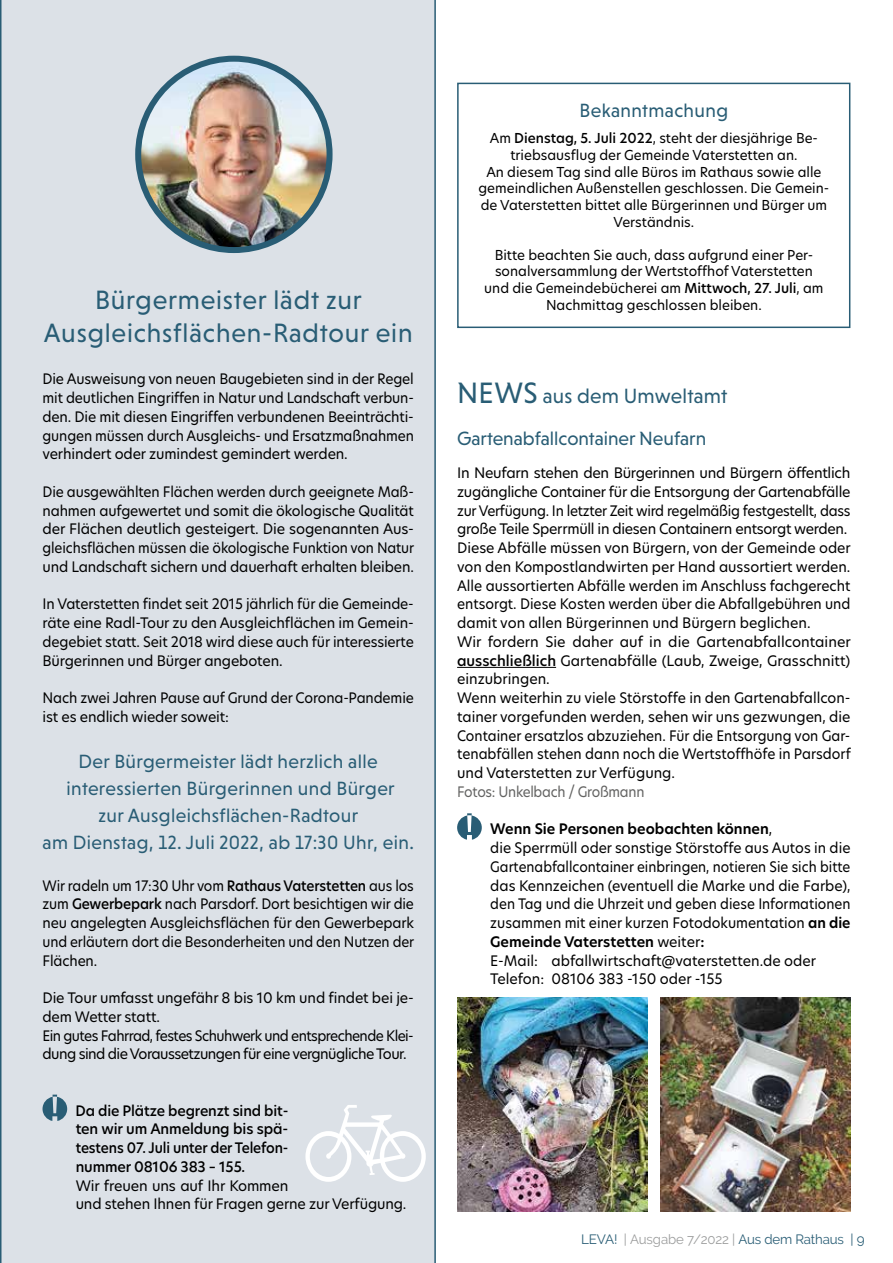
<style>
.page{position:relative;width:893px;height:1263px;background:#fff}
.page>*{position:absolute;margin:0;border:0;box-sizing:border-box;transform-origin:0 0}
.t1{font:27px/33px "Niveau Grotesk";letter-spacing:.03em;color:#295d75;text-align:center}
.t2{font:21px "Niveau Grotesk";letter-spacing:.01em;color:#295d75}
.t3{font:19.5px/27px "Niveau Grotesk";letter-spacing:.02em;color:#295d75;text-align:center}
.t4{font:19.5px "Niveau Grotesk";color:#295d75}
.t5{font:14.25px/18.8px "New Hero";letter-spacing:-.01em;color:#000}
.t6{font:14.25px/18.8px "New Hero";letter-spacing:-.01em;color:#000;text-align:justify;scale:.96 1}
.t7{font:14.25px/18.8px "New Hero";letter-spacing:-.01em;color:#000;text-align:justify;scale:.95 1}
.t8{font:14.25px/18.8px "New Hero";letter-spacing:-.01em;color:#000;text-align:justify;scale:.94 1}
.t9{font:14.25px/18.8px "New Hero";letter-spacing:-.04em;color:#000}
.t10{font:500 14.25px/18.8px "New Hero";letter-spacing:-.01em;color:#000;text-align:justify}
.t11{font:14.25px "New Hero";letter-spacing:-.02em;color:#636362;scale:.94 1}
.t12{font:13.5px/16.6px "New Hero";color:#000;text-align:center}
.t13{font:13.5px "Raleway";letter-spacing:-.01em;color:#295d75}
.s1{font-weight:500}
.s2{font-size:30px}
.s3{font-weight:600}
.s4{color:#9c9d9d}
</style>
<div class="page">
<div style="left:0;top:0;width:436px;height:1263px;background:#dce1e7"></div>
<svg style="left:305px;top:1105px;width:121px;height:77px"></svg>
<img style="left:138px;top:59px;width:192px;height:191px;border-radius:96px">
<div style="left:135px;top:56px;width:198px;height:197px;border:6px solid #295d75;border-radius:50%"></div>
<svg style="left:43px;top:1094px;width:24px;height:27px"></svg>
<div style="left:457px;top:83px;width:393px;height:245px;border:2px solid #295d75"></div>
<hr style="left:457px;top:667px;width:99px;height:1px;background:#000">
<svg style="left:457px;top:813px;width:25px;height:27px"></svg>
<img style="left:457px;top:998px;width:190px;height:214px">
<img style="left:661px;top:998px;width:189px;height:214px">
<h1 class="t1" style="left:44px;top:283px;width:370px">Bürgermeister lädt zur<br>Ausgleichsflächen-Radtour ein</h1>
<p class="t6" style="left:43px;top:369px;width:388px">Die Ausweisung von neuen Baugebieten sind in der Regel mit deutlichen Eingriffen in Natur und Landschaft verbun&shy;den. Die mit diesen Eingriffen verbundenen Beeinträchti&shy;gungen müssen durch Ausgleichs- und Ersatzmaßnahmen verhindert oder zumindest gemindert werden.</p>
<p class="t7" style="left:43px;top:482px;width:393px">Die ausgewählten Flächen werden durch geeignete Maß&shy;nahmen aufgewertet und somit die ökologische Qualität der Flächen deutlich gesteigert. Die sogenannten Aus&shy;gleichsflächen müssen die ökologische Funktion von Natur und Landschaft sichern und dauerhaft erhalten bleiben.</p>
<p class="t5" style="left:43px;top:594px;width:373px;text-align:justify">In Vaterstetten findet seit 2015 jährlich für die Gemeinde&shy;räte eine Radl-Tour zu den Ausgleichflächen im Gemein&shy;degebiet statt. Seit 2018 wird diese auch für interessierte Bürgerinnen und Bürger angeboten.</p>
<p class="t6" style="left:43px;top:688px;width:388px">Nach zwei Jahren Pause auf Grund der Corona-Pandemie ist es endlich wieder soweit:</p>
<h3 class="t3" style="left:43px;top:747px;width:373px">Der Bürgermeister lädt herzlich alle interessierten Bürgerinnen und Bürger<br>zur Ausgleichsflächen-Radtour<br>am Dienstag, 12. Juli 2022, ab 17:30 Uhr, ein.</h3>
<p class="t8" style="left:43px;top:876px;width:397px">Wir radeln um 17:30 Uhr vom <span class="s1">Rathaus Vaterstetten</span> aus los zum <span class="s1">Gewerbepark</span> nach Parsdorf. Dort besichtigen wir die neu angelegten Ausgleichsflächen für den Gewerbepark und erläutern dort die Besonderheiten und den Nutzen der Flächen.</p>
<p class="t9" style="left:43px;top:988px;width:373px">Die Tour umfasst ungefähr 8 bis 10 km und findet bei je&shy;dem Wetter statt.<br>Ein gutes Fahrrad, festes Schuhwerk und entsprechende Klei&shy;dung sind die Voraussetzungen für eine vergnügliche Tour.</p>
<p class="t10" style="left:76px;top:1101px;width:214px">Da die Plätze begrenzt sind bit&shy;ten wir um Anmeldung bis spä&shy;testens 07. Juli unter der Telefon&shy;nummer 08106 383 – 155.</p>
<p class="t5" style="left:76px;top:1176px;width:332px">Wir freuen uns auf Ihr Kommen<br>und stehen Ihnen für Fragen gerne zur Verfügung.</p>
<h3 class="t3" style="left:580px;top:97px;width:150px">Bekanntmachung</h3>
<p class="t12" style="left:478px;top:130px;width:352px">Am <span class="s1">Dienstag, 5. Juli 2022</span>, steht der diesjährige Be&shy;triebsausflug der Gemeinde Vaterstetten an.<br>An diesem Tag sind alle Büros im Rathaus sowie alle gemeindlichen Außenstellen geschlossen. Die Gemein&shy;de Vaterstetten bittet alle Bürgerinnen und Bürger um Verständnis.</p>
<p class="t12" style="left:484px;top:246px;width:341px">Bitte beachten Sie auch, dass aufgrund einer Per&shy;sonalversammlung der Wertstoffhof Vaterstetten und die Gemeindebücherei am <span class="s1">Mittwoch, 27. Juli</span>, am Nachmittag geschlossen bleiben.</p>
<h2 class="t2" style="left:457px;top:384px;width:272px"><span class="s2">NEWS</span> aus dem Umweltamt</h2>
<h3 class="t4" style="left:457px;top:427px;width:251px">Gartenabfallcontainer Neufarn</h3>
<p class="t5" style="left:457px;top:463px;width:395px">In Neufarn stehen den Bürgerinnen und Bürgern öffentlich zugängliche Container für die Entsorgung der Gartenabfälle zur Verfügung. In letzter Zeit wird regelmäßig festgestellt, dass große Teile Sperrmüll in diesen Containern entsorgt werden.<br>Diese Abfälle müssen von Bürgern, von der Gemeinde oder von den Kompostlandwirten per Hand aussortiert werden.<br>Alle aussortierten Abfälle werden im Anschluss fachgerecht entsorgt. Diese Kosten werden über die Abfallgebühren und damit von allen Bürgerinnen und Bürgern beglichen.<br>Wir fordern Sie daher auf in die Gartenabfallcontainer <span class="s1">ausschließlich</span> Gartenabfälle (Laub, Zweige, Grasschnitt) einzubringen.<br>Wenn weiterhin zu viele Störstoffe in den Gartenabfallcon&shy;tainer vorgefunden werden, sehen wir uns gezwungen, die Container ersatzlos abzuziehen. Für die Entsorgung von Gar&shy;tenabfällen stehen dann noch die Wertstoffhöfe in Parsdorf und Vaterstetten zur Verfügung.</p>
<p class="t11" style="left:457px;top:782px;width:201px">Fotos: Unkelbach / Großmann</p>
<p class="t5" style="left:490px;top:819px;width:362px"><span class="s3">Wenn Sie Personen beobachten können</span>,<br>die Sperrmüll oder sonstige Störstoffe aus Autos in die Gartenabfallcontainer einbringen, notieren Sie sich bitte das Kennzeichen (eventuell die Marke und die Farbe), den Tag und die Uhrzeit und geben diese Informationen zusammen mit einer kurzen Fotodokumentation <span class="s3">an die Gemeinde Vaterstetten</span> weiter<span class="s3">:<br></span>E-Mail: abfallwirtschaft@vaterstetten.de oder Telefon: 08106 383 -150 oder -155</p>
<p class="t13" style="left:581px;top:1231px;width:285px">LEVA! <span class="s4">| Ausgabe 7/2022 |</span> Aus dem Rathaus | 9</p>
</div>
